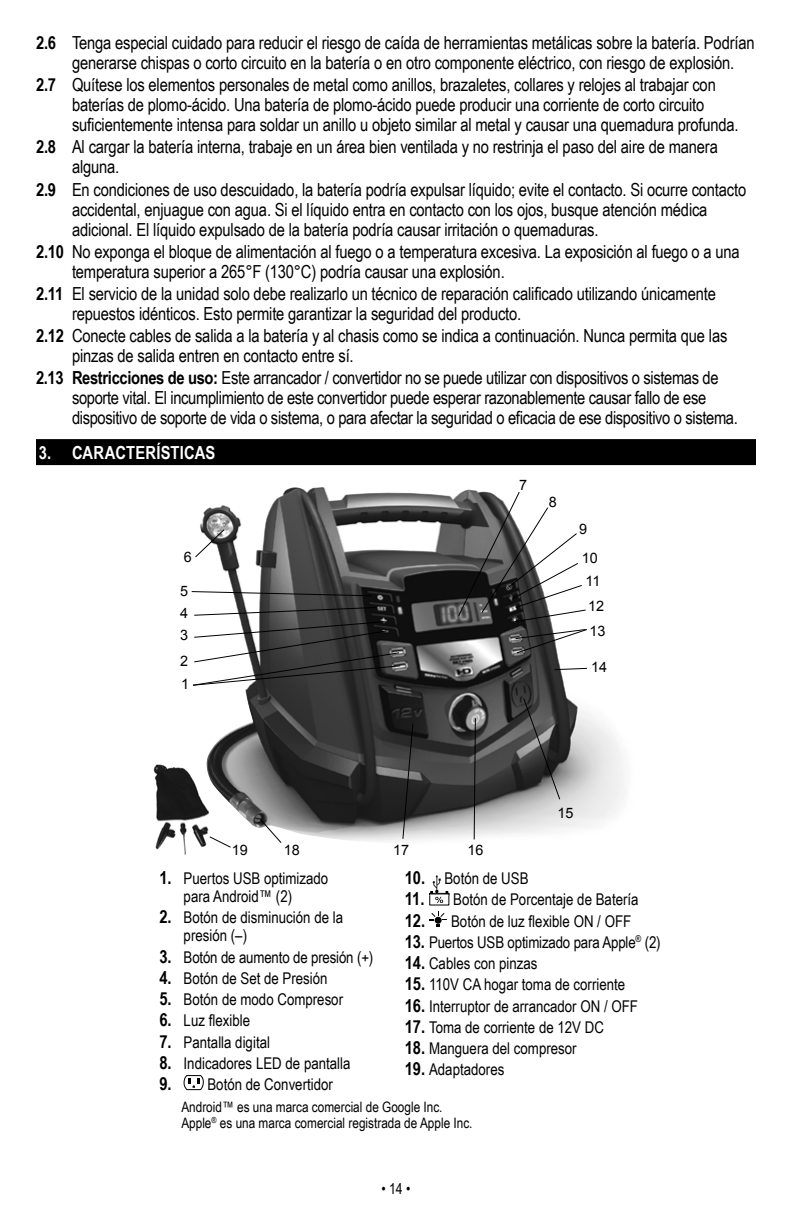
<style>
.page{position:relative;width:792px;height:1224px;background:#fff}
.page>*{position:absolute;margin:0;border:0;box-sizing:border-box;transform-origin:0 0}
.t1{font:18px/20px "Arial Narrow";letter-spacing:-.01em;color:#000}
.t2{font:700 18px "Arial Narrow";letter-spacing:.01em;color:#fff}
.t3{font:16.2px/18px "Arial Narrow";color:#000}
.t4{font:15px "Arial Narrow";color:#000}
.t5{font:14.4px/16.2px "Arial Narrow";color:#000}
.t6{font:14.4px/22px "Arial";color:#000}
.s1{font-weight:700}
.s2{font-weight:700;font-size:18px}
</style>
<div class="page">
<div style="left:36px;top:439px;width:720px;height:26px;background:#000"></div>
<img style="left:200px;top:487px;width:425px;height:354px">
<svg style="left:191px;top:591px;width:182px;height:6px"></svg>
<svg style="left:259px;top:818px;width:23px;height:25px"></svg>
<svg style="left:402px;top:723px;width:12px;height:117px"></svg>
<svg style="left:473px;top:717px;width:3px;height:123px"></svg>
<svg style="left:523px;top:697px;width:38px;height:103px;background:#525252"></svg>
<svg style="left:195px;top:528px;width:30px;height:30px"></svg>
<svg style="left:554px;top:667px;width:34px;height:4px"></svg>
<svg style="left:457px;top:491px;width:131px;height:163px"></svg>
<svg style="left:192px;top:607px;width:209px;height:79px"></svg>
<img style="left:153px;top:762px;width:61px;height:93px">
<svg style="left:209px;top:836px;width:23px;height:12px"></svg>
<svg style="left:184px;top:1076px;width:20px;height:14px"></svg>
<div style="left:429px;top:893px;width:21px;height:2px;border:1px solid #000"></div>
<svg style="left:430px;top:875px;width:18px;height:28px"></svg>
<svg style="left:429px;top:911px;width:18px;height:16px"></svg>
<p class="t1" style="left:72px;top:32px;width:684px;text-indent:-36px"><span class="s1">2.6</span> Tenga especial cuidado para reducir el riesgo de caída de herramientas metálicas sobre la batería. Podrían generarse chispas o corto circuito en la batería o en otro componente eléctrico, con riesgo de explosión.</p>
<p class="t1" style="left:72px;top:74px;width:668px;text-indent:-36px"><span class="s1">2.7</span> Quítese los elementos personales de metal como anillos, brazaletes, collares y relojes al trabajar con baterías de plomo-ácido. Una batería de plomo-ácido puede producir una corriente de corto circuito suficientemente intensa para soldar un anillo u objeto similar al metal y causar una quemadura profunda.</p>
<p class="t1" style="left:72px;top:136px;width:647px;text-indent:-36px"><span class="s1">2.8</span> Al cargar la batería interna, trabaje en un área bien ventilada y no restrinja el paso del aire de manera alguna.</p>
<p class="t1" style="left:72px;top:179px;width:676px;text-indent:-36px"><span class="s1">2.9</span> En condiciones de uso descuidado, la batería podría expulsar líquido; evite el contacto. Si ocurre contacto accidental, enjuague con agua. Si el líquido entra en contacto con los ojos, busque atención médica adicional. El líquido expulsado de la batería podría causar irritación o quemaduras.</p>
<p class="t1" style="left:72px;top:241px;width:669px;text-indent:-36px"><span class="s1">2.10</span> No exponga el bloque de alimentación al fuego o a temperatura excesiva. La exposición al fuego o a una temperatura superior a 265°F (130°C) podría causar una explosión.</p>
<p class="t1" style="left:72px;top:283px;width:645px;text-indent:-36px"><span class="s1">2.11</span> El servicio de la unidad solo debe realizarlo un técnico de reparación calificado utilizando únicamente repuestos idénticos. Esto permite garantizar la seguridad del producto.</p>
<p class="t1" style="left:72px;top:325px;width:657px;text-indent:-36px"><span class="s1">2.12</span> Conecte cables de salida a la batería y al chasis como se indica a continuación. Nunca permita que las pinzas de salida entren en contacto entre sí.</p>
<p class="t1" style="left:72px;top:367px;width:667px;text-indent:-36px"><span class="s1">2.13 Restricciones de uso:</span> Este arrancador / convertidor no se puede utilizar con dispositivos o sistemas de soporte vital. El incumplimiento de este convertidor puede esperar razonablemente causar fallo de ese dispositivo de soporte de vida o sistema, o para afectar la seguridad o eficacia de ese dispositivo o sistema.</p>
<p class="t2" style="left:39px;top:439px;width:178px">3. CARACTERÍSTICAS</p>
<p class="t6" style="left:184px;top:546px;width:10px">6</p>
<p class="t6" style="left:180px;top:580px;width:10px;text-align:justify">5<br>4<br>3</p>
<p class="t6" style="left:180px;top:650px;width:10px">2</p>
<p class="t6" style="left:181px;top:673px;width:10px">1</p>
<p class="t6" style="left:519px;top:474px;width:10px">7</p>
<p class="t6" style="left:549px;top:491px;width:10px">8</p>
<p class="t6" style="left:579px;top:518px;width:10px">9</p>
<p class="t6" style="left:582px;top:548px;width:20px">10<br>11</p>
<p class="t6" style="left:588px;top:594px;width:19px;line-height:24.6px">12<br>13</p>
<p class="t6" style="left:591px;top:656px;width:18px">14</p>
<p class="t6" style="left:232px;top:839px;width:18px">19</p>
<p class="t6" style="left:284px;top:839px;width:18px">18</p>
<p class="t6" style="left:393px;top:839px;width:18px">17</p>
<p class="t6" style="left:468px;top:839px;width:18px">16</p>
<p class="t6" style="left:558px;top:802px;width:18px">15</p>
<p class="t3" style="left:184px;top:869px;width:146px;text-indent:-24px"><span class="s2">1.</span> Puertos USB optimizado para Android™ (2)</p>
<p class="t3" style="left:184px;top:908px;width:161px;text-indent:-24px"><span class="s2">2.</span> Botón de disminución de la presión (–)</p>
<p class="t3" style="left:159px;top:947px;width:216px"><span class="s2">3.</span> Botón de aumento de presión (+)</p>
<p class="t3" style="left:159px;top:969px;width:170px"><span class="s2">4.</span> Botón de Set de Presión</p>
<p class="t3" style="left:159px;top:990px;width:185px"><span class="s2">5.</span> Botón de modo Compresor</p>
<p class="t3" style="left:159px;top:1011px;width:92px"><span class="s2">6.</span> Luz flexible</p>
<p class="t3" style="left:159px;top:1032px;width:112px"><span class="s2">7.</span> Pantalla digital</p>
<p class="t3" style="left:159px;top:1054px;width:193px"><span class="s2">8.</span> Indicadores LED de pantalla</p>
<p class="t3" style="left:159px;top:1075px;width:175px"><span class="s2">9.</span> Botón de Convertidor</p>
<p class="t3" style="left:405px;top:869px;width:125px"><span class="s2">10.</span> Botón de USB</p>
<p class="t3" style="left:405px;top:890px;width:235px"><span class="s2">11.</span> Botón de Porcentaje de Batería</p>
<p class="t3" style="left:405px;top:911px;width:228px"><span class="s2">12.</span> Botón de luz flexible ON / OFF</p>
<p class="t3" style="left:405px;top:933px;width:257px"><span class="s2">13.</span> Puertos USB optimizado para Apple<sup>®</sup> (2)</p>
<p class="t3" style="left:405px;top:954px;width:134px"><span class="s2">14.</span> Cables con pinzas</p>
<p class="t3" style="left:405px;top:975px;width:222px"><span class="s2">15.</span> 110V CA hogar toma de corriente</p>
<p class="t3" style="left:405px;top:996px;width:235px"><span class="s2">16.</span> Interruptor de arrancador ON / OFF</p>
<p class="t3" style="left:405px;top:1018px;width:201px"><span class="s2">17.</span> Toma de corriente de 12V DC</p>
<p class="t3" style="left:405px;top:1039px;width:173px"><span class="s2">18.</span> Manguera del compresor</p>
<p class="t3" style="left:405px;top:1060px;width:101px"><span class="s2">19.</span> Adaptadores</p>
<p class="t5" style="left:181px;top:1098px;width:293px">Android™ es una marca comercial de Google Inc.<br>Apple<sup>®</sup> es una marca comercial registrada de Apple Inc.</p>
<p class="t4" style="left:381px;top:1178px;width:31px">• 14 •</p>
</div>
